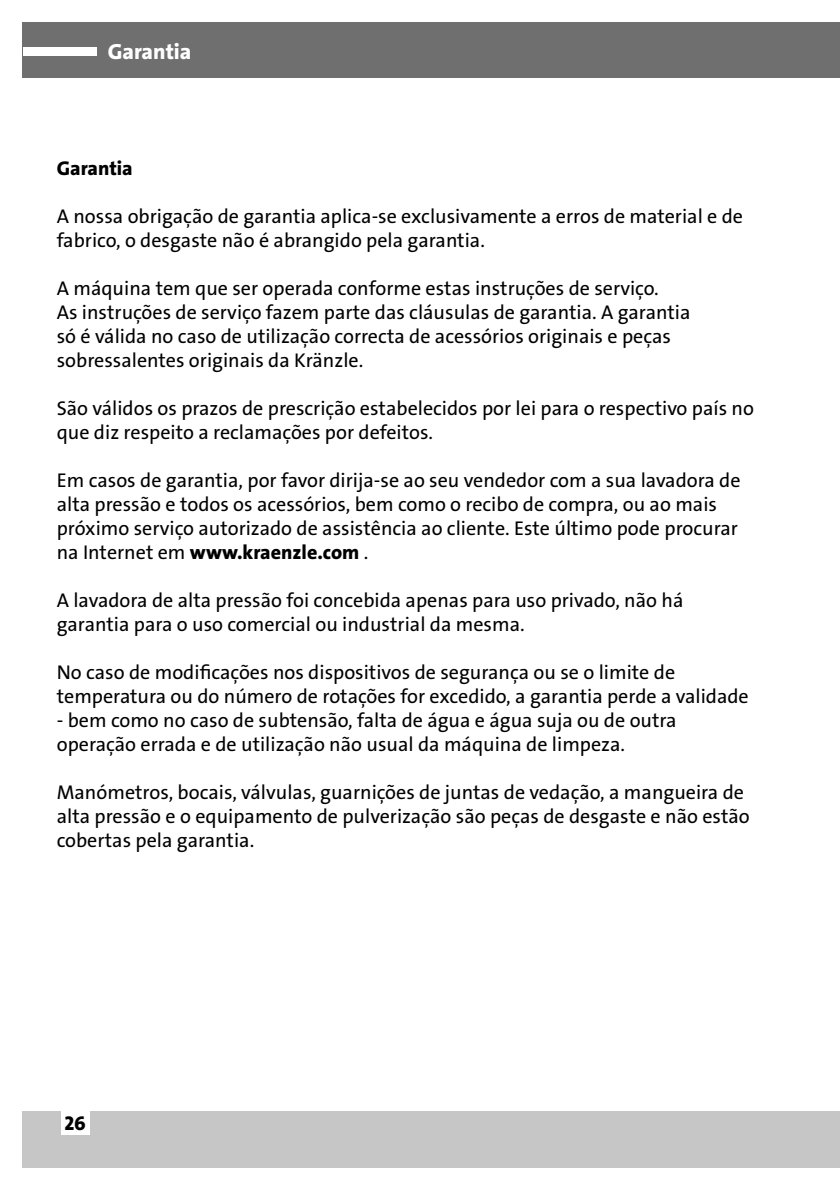
<style>
.page{position:relative;width:840px;height:1191px;background:#fff}
.page>*{position:absolute;margin:0;border:0;box-sizing:border-box;transform-origin:0 0}
.t1{font:22px "The Sans LP8 Ex Bld";color:#fff}
.t2{font:20px/24px "The Sans LP5 Plain";color:#000}
.t3{font:20px "The Sans LP8 Ex Bld";color:#000}
.s1{font-family:"The Sans LP5 Plain"}
</style>
<div class="page">
<hr style="left:839px;top:1111px;width:1px;height:57px;background:#c6c6c6">
<div style="left:23px;top:1111px;width:816px;height:57px;background:#c6c6c6"></div>
<div style="left:61px;top:1111px;width:28px;height:24px;background:#fff"></div>
<div style="left:23px;top:23px;width:816px;height:55px;background:#706f6f"></div>
<div style="left:23px;top:47px;width:73px;height:8px;background:#fff"></div>
<p class="t1" style="left:108px;top:37px;width:85px">Garantia</p>
<p class="t3" style="left:57px;top:155px;width:77px">Garantia</p>
<p class="t2" style="left:57px;top:204px;width:687px">A nossa obrigação de garantia aplica-se exclusivamente a erros de material e de fabrico, o desgaste não é abrangido pela garantia.</p>
<p class="t2" style="left:57px;top:276px;width:635px">A máquina tem que ser operada conforme estas instruções de serviço.<br>As instruções de serviço fazem parte das cláusulas de garantia. A garantia só é válida no caso de utilização correcta de acessórios originais e peças sobressalentes originais da Kränzle.</p>
<p class="t2" style="left:57px;top:396px;width:698px">São válidos os prazos de prescrição estabelecidos por lei para o respectivo país no que diz respeito a reclamações por defeitos.</p>
<p class="t2" style="left:57px;top:468px;width:685px">Em casos de garantia, por favor dirija-se ao seu vendedor com a sua lavadora de alta pressão e todos os acessórios, bem como o recibo de compra, ou ao mais próximo serviço autorizado de assistência ao cliente. Este último pode procurar</p>
<p class="t3" style="left:57px;top:539px;width:313px"><span class="s1">na Internet em</span> www.kraenzle.com <span class="s1">.</span></p>
<p class="t2" style="left:57px;top:588px;width:628px">A lavadora de alta pressão foi concebida apenas para uso privado, não há garantia para o uso comercial ou industrial da mesma.</p>
<p class="t2" style="left:57px;top:660px;width:693px">No caso de modificações nos dispositivos de segurança ou se o limite de temperatura ou do número de rotações for excedido, a garantia perde a validade</p>
<p class="t2" style="left:57px;top:708px;width:621px">- bem como no caso de subtensão, falta de água e água suja ou de outra operação errada e de utilização não usual da máquina de limpeza.</p>
<p class="t2" style="left:57px;top:780px;width:694px">Manómetros, bocais, válvulas, guarnições de juntas de vedação, a mangueira de alta pressão e o equipamento de pulverização são peças de desgaste e não estão cobertas pela garantia.</p>
<p class="t3" style="left:65px;top:1110px;width:23px">26</p>
</div>
